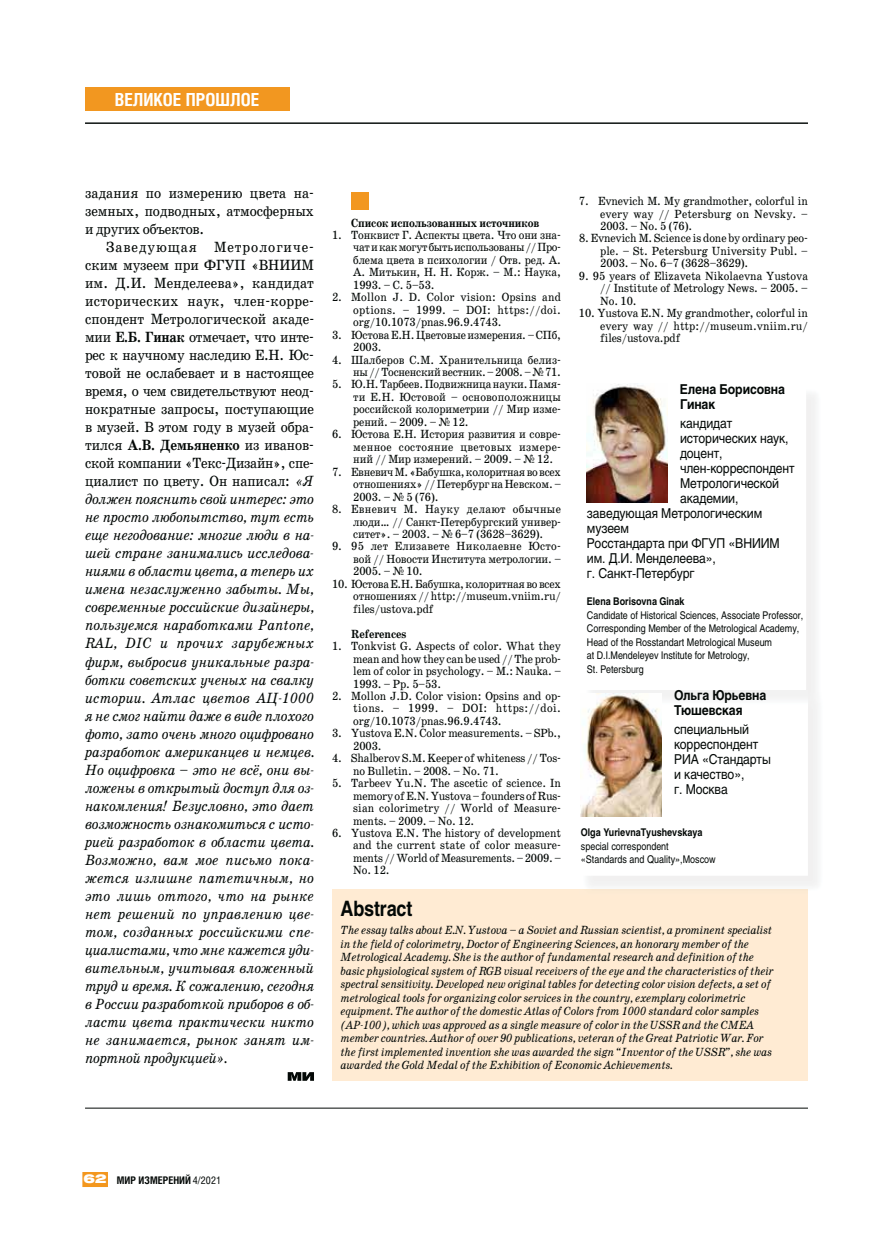
<style>
.page{position:relative;width:893px;height:1234px;background:#fff}
.page>*{position:absolute;margin:0;border:0;box-sizing:border-box;transform-origin:0 0}
.t1{font:700 21px "Helios";letter-spacing:-.01em;color:#030806;scale:.85 1}
.t2{font:700 18px "Helios Cond";color:#fff}
.t3{font:italic 15px/18px "School Book C";letter-spacing:-.005em;color:#030806;text-align:justify;scale:.9 1}
.t4{font:15px/18px "School Book C";color:#030806;text-align:justify;scale:.9 1}
.t5{font:13.5px/15px "Helios";letter-spacing:-.01em;color:#030806;scale:.9 1}
.t6{font:700 13.5px/15px "Helios";letter-spacing:-.01em;color:#030806;scale:.9 1}
.t7{font:12px/12.5px "School Book C";letter-spacing:-.01em;color:#030806;text-align:justify;scale:.9 1}
.t8{font:italic 12px/13.5px "School Book C";letter-spacing:-.02em;color:#030806;scale:.9 1}
.t9{font:12px/12.5px "School Book C";letter-spacing:.01em;color:#030806;text-align:right;scale:.9 1}
.t10{font:700 12px "School Book C";letter-spacing:-.01em;color:#030806;scale:.9 1}
.t11{font:10.5px/13.5px "Helios";color:#030806;scale:.85 1}
.t12{font:700 10.5px "Helios";color:#030806;scale:.85 1}
.t13{font:700 10.5px "Helios Cond";color:#030806}
.s1{font-style:normal}
.s2{font-weight:700;font-style:normal}
.s3{font-family:"Helios Ext";font-weight:900;font-size:12px;color:#fff}
.s4{font-weight:400}
</style>
<div class="page">
<hr style="left:85px;top:1107px;width:723px;height:1px;background:#030806">
<hr style="left:85px;top:123px;width:723px;height:1px;background:#030806">
<div style="left:82px;top:1171px;width:26px;height:15px;background:#f3971e"></div>
<svg style="left:288px;top:1072px;width:26px;height:8px"></svg>
<div style="left:351px;top:192px;width:17px;height:17px;background:#f29720"></div>
<div style="left:85px;top:87px;width:204px;height:24px;background:#f29720"></div>
<div style="left:332px;top:889px;width:476px;height:191px;background:#ffebd3"></div>
<img style="left:587px;top:383px;width:80px;height:119px">
<svg style="left:580px;top:709px;width:82px;height:108px"></svg>
<img style="left:581px;top:693px;width:80px;height:123px">
<h2 class="t2" style="left:115px;top:93px;width:146px">ВЕЛИКОЕ ПРОШЛОЕ</h2>
<p class="t4" style="left:85px;top:185px;width:256px">задания по измерению цвета на&shy;земных, подводных, атмосферных и других объектов.</p>
<p class="t3" style="left:85px;top:239px;width:256px;text-indent:21px"><span class="s1">Заведующая Метрологиче&shy;ским музеем при ФГУП «ВНИИМ им. Д.И. Менделеева», кандидат исторических наук, член-корре&shy;спондент Метрологической акаде&shy;мии</span> <span class="s2">Е.Б. Гинак</span> <span class="s1">отмечает, что инте&shy;рес к научному наследию Е.Н. Юс&shy;товой не ослабевает и в настоящее время, о чем свидетельствуют неод&shy;нократные запросы, поступающие в музей. В этом году в музей обра&shy;тился</span> <span class="s2">А.В. Демьяненко</span> <span class="s1">из иванов&shy;ской компании «Текс- Дизайн», спе&shy;циалист по цвету. Он написал:</span> «Я должен пояснить свой интерес: это не просто любопытство, тут есть еще негодование: многие люди в на&shy;шей стране занимались исследова&shy;ниями в области цвета, а теперь их имена незаслуженно забыты. Мы, современные российские дизайнеры, пользуемся наработками Pantone, RAL, DIC и прочих зарубежных фирм, выбросив уникальные разра&shy;ботки советских ученых на свалку истории. Атлас цветов АЦ-1000 я не смог найти даже в виде плохого фото, зато очень много оцифровано разработок американцев и немцев.<br>Но оцифровка – это не всё, они вы&shy;ложены в открытый доступ для оз&shy;накомления! Безусловно, это дает возможность ознакомиться с исто&shy;рией разработок в области цвета.<br>Возможно, вам мое письмо пока&shy;жется излишне патетичным, но это лишь оттого, что на рынке нет решений по управлению цве&shy;том, созданных российскими спе&shy;циалистами, что мне кажется уди&shy;вительным, учитывая вложенный труд и время. К сожалению, сегодня в России разработкой приборов в об&shy;ласти цвета практически никто не занимается, рынок занят им&shy;портной продукцией».</p>
<p class="t10" style="left:351px;top:215px;width:211px">Список использованных источников</p>
<p class="t7" style="left:353px;top:230px;width:232px;text-indent:-21px">1. Тонквист Г. Аспекты цвета. Что они зна&shy;чат и как могут быть использованы // Про&shy;блема цвета в психологии / Отв. ред. А.<br>А. Митькин, Н. Н. Корж. – М.: Наука, 1993. – С. 5–53.</p>
<p class="t7" style="left:353px;top:292px;width:232px;text-indent:-21px">2. Mollon J. D. Color vision: Opsins and options. – 1999. – DOI: https://doi. org/10.1073/pnas.96.9.4743.</p>
<p class="t7" style="left:353px;top:329px;width:232px;text-indent:-21px">3. Юстова Е.Н. Цветовые измерения. – СПб,<br>2003.</p>
<p class="t9" style="left:332px;top:354px;width:256px">4. Шалберов С.М. Хранительница белиз&shy;ны // Тосненский вестник. – 2008. – № 71.</p>
<p class="t7" style="left:353px;top:379px;width:232px;text-indent:-21px">5. Ю.Н. Тарбеев. Подвижница науки. Памя&shy;ти Е.Н. Юстовой – основоположницы российской колориметрии // Мир изме&shy;рений. – 2009. – № 12.</p>
<p class="t7" style="left:353px;top:429px;width:232px;text-indent:-21px">6. Юстова Е.Н. История развития и совре&shy;менное состояние цветовых измере&shy;ний // Мир измерений. – 2009. – № 12.</p>
<p class="t7" style="left:353px;top:466px;width:232px;text-indent:-21px">7. Евневич М. «Бабушка, колоритная во всех отношениях» // Петербург на Невском. – 2003. – № 5 (76).</p>
<p class="t7" style="left:353px;top:504px;width:232px;text-indent:-21px">8. Евневич М. Науку делают обычные люди… // Санкт- Петербургский универ&shy;ситет». – 2003. – № 6–7 (3628–3629).</p>
<p class="t7" style="left:353px;top:541px;width:232px;text-indent:-21px">9. 95 лет Елизавете Николаевне Юсто&shy;вой // Новости Института метрологии. – 2005. – № 10.</p>
<p class="t7" style="left:353px;top:578px;width:232px;text-indent:-21px">10. Юстова Е.Н. Бабушка, колоритная во всех отношениях // http://museum.vniim.ru/ files/ustova.pdf</p>
<p class="t10" style="left:351px;top:626px;width:63px">References</p>
<p class="t7" style="left:353px;top:640px;width:232px;text-indent:-21px">1. Tonkvist G. Aspects of color. What they mean and how they can be used // The prob&shy;lem of color in psychology. – M.: Nauka. – 1993. – Pp. 5–53.</p>
<p class="t7" style="left:353px;top:690px;width:232px;text-indent:-21px">2. Mollon J.D. Color vision: Opsins and op&shy;tions. – 1999. – DOI: https://doi. org/10.1073/pnas.96.9.4743.</p>
<p class="t7" style="left:353px;top:728px;width:232px;text-indent:-21px">3. Yustova E.N. Color measurements. – SPb.,<br>2003.</p>
<p class="t7" style="left:353px;top:753px;width:232px;text-indent:-21px">4. Shalberov S.M. Keeper of whiteness // Tos&shy;no Bulletin. – 2008. – No. 71.</p>
<p class="t7" style="left:353px;top:777px;width:232px;text-indent:-21px">5. Tarbeev Yu.N. The ascetic of science. In memory of E.N. Yustova – founders of Rus&shy;sian colorimetry // World of Measure&shy;ments. – 2009. – No. 12.</p>
<p class="t7" style="left:353px;top:827px;width:232px;text-indent:-21px">6. Yustova E.N. The history of development and the current state of color measure&shy;ments // World of Measurements. – 2009. – No. 12.</p>
<p class="t7" style="left:600px;top:196px;width:232px;text-indent:-21px">7. Evnevich M. My grandmother, colorful in every way // Petersburg on Nevsky. – 2003. – No. 5 (76).</p>
<p class="t7" style="left:600px;top:233px;width:232px;text-indent:-21px">8. Evnevich M. Science is done by ordinary peo&shy;ple. – St. Petersburg University Publ. – 2003. – No. 6–7 (3628–3629).</p>
<p class="t7" style="left:600px;top:270px;width:232px;text-indent:-21px">9. 95 years of Elizaveta Nikolaevna Yustova // Institute of Metrology News. – 2005. – No. 10.</p>
<p class="t7" style="left:600px;top:308px;width:232px;text-indent:-21px">10. Yustova E.N. My grandmother, colorful in every way // http://museum.vniim.ru/ files/ustova.pdf</p>
<p class="t6" style="left:680px;top:383px;width:118px">Елена Борисовна<br>Гинак</p>
<p class="t5" style="left:680px;top:417px;width:59px">кандидат</p>
<p class="t5" style="left:680px;top:432px;width:122px">исторических наук,</p>
<p class="t5" style="left:680px;top:447px;width:49px">доцент,</p>
<p class="t5" style="left:680px;top:462px;width:129px">член-корреспондент</p>
<p class="t5" style="left:680px;top:477px;width:112px">Метрологической</p>
<p class="t5" style="left:680px;top:492px;width:66px">академии,</p>
<p class="t5" style="left:587px;top:507px;width:196px">заведующая Метрологическим</p>
<p class="t5" style="left:587px;top:522px;width:48px">музеем</p>
<p class="t5" style="left:587px;top:537px;width:216px">Росстандарта при ФГУП «ВНИИМ</p>
<p class="t5" style="left:587px;top:552px;width:145px">им. Д.И. Менделеева»,</p>
<p class="t5" style="left:587px;top:567px;width:121px">г. Санкт-Петербург</p>
<p class="t12" style="left:587px;top:597px;width:116px">Elena Borisovna Ginak</p>
<p class="t11" style="left:587px;top:609px;width:256px">Candidate of Historical Sciences, Associate Professor, Corresponding Member of the Metrological Academy, Head of the Rosstandart Metrological Museum<br>at D.I.Mendeleyev Institute for Metrology,<br>St. Petersburg</p>
<p class="t6" style="left:674px;top:689px;width:104px">Ольга Юрьевна<br>Тюшевская</p>
<p class="t5" style="left:674px;top:723px;width:109px">специальный корреспондент<br>РИА «Стандарты и качество»,<br>г. Москва</p>
<p class="t12" style="left:581px;top:828px;width:144px">Olga YurievnaTyushevskaya</p>
<p class="t11" style="left:581px;top:840px;width:160px">special correspondent «Standards and Quality»,Moscow</p>
<h1 class="t1" style="left:340px;top:901px;width:86px">Abstract</h1>
<p class="t8" style="left:340px;top:924px;width:483px">The essay talks about E.N. Yustova – a Soviet and Russian scientist, a prominent specialist in the field of colorimetry, Doctor of Engineering Sciences, an honorary member of the Metrological Academy. She is the author of fundamental research and definition of the basic physiological system of RGB visual receivers of the eye and the characteristics of their spectral sensitivity. Developed new original tables for detecting color vision defects, a set of metrological tools for organizing color services in the country, exemplary colorimetric equipment. The author of the domestic Atlas of Colors from 1000 standard color samples (AP-100), which was approved as a single measure of color in the USSR and the CMEA member countries. Author of over 90 publications, veteran of the Great Patriotic War. For the first implemented invention she was awarded the sign “Inventor of the USSR”, she was awarded the Gold Medal of the Exhibition of Economic Achievements.</p>
<p class="t13" style="left:84px;top:1175px;width:139px"><span class="s3">62</span> МИР ИЗМЕРЕНИЙ <span class="s4">4/2021</span></p>
</div>
